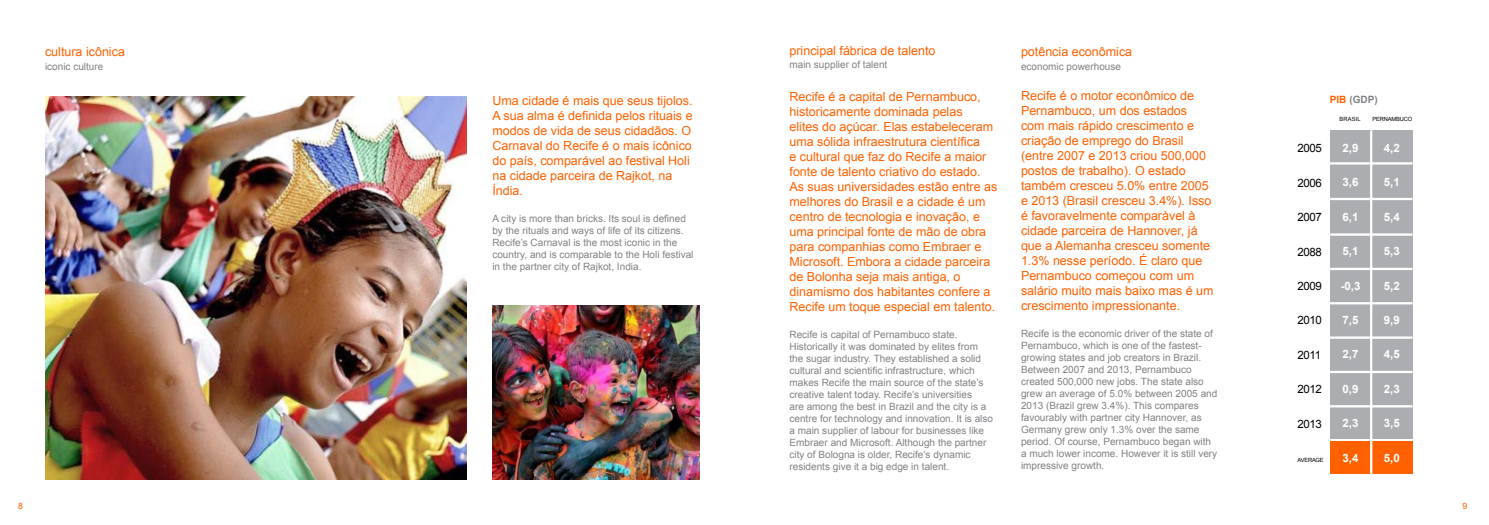
<style>
.page{position:relative;width:1489px;height:525px;background:#fff}
.page>*{position:absolute;margin:0;border:0;box-sizing:border-box;transform-origin:0 0}
.t1{font:12.5px/15px "Arial";color:#ff6100}
.t2{font:700 11.5px "Arial";color:#fff}
.t3{font:11.5px "Arial";letter-spacing:-.03em;color:#000}
.t4{font:10px/12px "Arial";color:#808285}
.t5{font:700 10px "Arial";color:#808285}
.t6{font:8.75px "Arial";color:#ff6100}
.t7{font:5.75px "Arial";letter-spacing:-.03em;color:#000}
.s1{color:#ff6100}
</style>
<div class="page">
<img style="left:45px;top:96px;width:421px;height:383px">
<img style="left:493px;top:306px;width:206px;height:173px">
<div style="left:1329px;top:441px;width:83px;height:33px;background:#ff6100"></div>
<div style="left:1329px;top:130px;width:41px;height:309px;background:#abadb0"></div>
<div style="left:1370px;top:130px;width:42px;height:309px;background:#abadb0"></div>
<hr style="left:1369px;top:130px;width:3px;height:344px;background:#fff">
<hr style="left:1329px;top:162px;width:83px;height:2px;background:#fff">
<hr style="left:1329px;top:198px;width:83px;height:2px;background:#fff">
<hr style="left:1329px;top:233px;width:83px;height:2px;background:#fff">
<hr style="left:1329px;top:267px;width:83px;height:3px;background:#fff">
<hr style="left:1329px;top:302px;width:83px;height:2px;background:#fff">
<hr style="left:1329px;top:336px;width:83px;height:2px;background:#fff">
<hr style="left:1329px;top:370px;width:83px;height:3px;background:#fff">
<hr style="left:1329px;top:405px;width:83px;height:2px;background:#fff">
<p class="t1" style="left:45px;top:44px;width:81px">cultura icônica</p>
<p class="t4" style="left:45px;top:60px;width:60px">iconic culture</p>
<p class="t1" style="left:492px;top:93px;width:202px">Uma cidade é mais que seus tijolos.<br>A sua alma é definida pelos rituais e modos de vida de seus cidadãos. O<br>Carnaval do Recife é o mais icônico do país, comparável ao festival Holi na cidade parceira de Rajkot, na<br>Índia.</p>
<p class="t4" style="left:492px;top:212px;width:203px">A city is more than bricks. Its soul is defined by the rituals and ways of life of its citizens.<br>Recife’s Carnaval is the most iconic in the country, and is comparable to the Holi festival in the partner city of Rajkot, India.</p>
<p class="t1" style="left:789px;top:43px;width:147px">principal fábrica de talento</p>
<p class="t4" style="left:789px;top:59px;width:99px">main supplier of talent</p>
<p class="t1" style="left:789px;top:89px;width:209px">Recife é a capital de Pernambuco, historicamente dominada pelas<br>elites do açúcar. Elas estabeleceram uma sólida infraestrutura científica<br>e cultural que faz do Recife a maior fonte de talento criativo do estado.<br>As suas universidades estão entre as melhores do Brasil e a cidade é um centro de tecnologia e inovação, e uma principal fonte de mão de obra para companhias como Embraer e Microsoft. Embora a cidade parceira de Bolonha seja mais antiga, o dinamismo dos habitantes confere a Recife um toque especial em talento.</p>
<p class="t4" style="left:789px;top:328px;width:205px">Recife is capital of Pernambuco state.<br>Historically it was dominated by elites from the sugar industry. They established a solid cultural and scientific infrastructure, which makes Recife the main source of the state’s creative talent today. Recife’s universities<br>are among the best in Brazil and the city is a centre for technology and innovation. It is also a main supplier of labour for businesses like Embraer and Microsoft. Although the partner city of Bologna is older, Recife’s dynamic residents give it a big edge in talent.</p>
<p class="t1" style="left:1020px;top:44px;width:113px">potência econômica</p>
<p class="t4" style="left:1020px;top:60px;width:102px">economic powerhouse</p>
<p class="t1" style="left:1020px;top:88px;width:194px">Recife é o motor econômico de<br>Pernambuco, um dos estados com mais rápido crescimento e criação de emprego do Brasil (entre 2007 e 2013 criou 500,000 postos de trabalho). O estado também cresceu 5.0% entre 2005 e 2013 (Brasil cresceu 3.4%). Isso é favoravelmente comparàvel à cidade parceira de Hannover, já que a Alemanha cresceu somente<br>1.3% nesse período. É claro que<br>Pernambuco começou com um salário muito mais baixo mas é um crescimento impressionante.</p>
<p class="t4" style="left:1020px;top:327px;width:198px">Recife is the economic driver of the state of Pernambuco, which is one of the fastest&shy;growing states and job creators in Brazil.<br>Between 2007 and 2013, Pernambuco created 500,000 new jobs. The state also grew an average of 5.0% between 2005 and 2013 (Brazil grew 3.4%). This compares favourably with partner city Hannover, as Germany grew only 1.3% over the same period. Of course, Pernambuco began with a much lower income. However it is still very impressive growth.</p>
<p class="t5" style="left:1329px;top:93px;width:49px"><span class="s1">PIB</span> (GDP)</p>
<p class="t3" style="left:1297px;top:141px;width:26px">2005</p>
<p class="t3" style="left:1297px;top:175px;width:26px">2006</p>
<p class="t3" style="left:1297px;top:209px;width:26px">2007</p>
<p class="t3" style="left:1297px;top:244px;width:26px">2088</p>
<p class="t3" style="left:1297px;top:278px;width:26px">2009</p>
<p class="t3" style="left:1297px;top:313px;width:26px">2010</p>
<p class="t3" style="left:1297px;top:347px;width:25px">2011</p>
<p class="t3" style="left:1297px;top:381px;width:26px">2012</p>
<p class="t3" style="left:1297px;top:416px;width:26px">2013</p>
<p class="t7" style="left:1297px;top:456px;width:28px">AVERAGE</p>
<p class="t7" style="left:1339px;top:115px;width:23px">BRASIL</p>
<p class="t7" style="left:1372px;top:115px;width:41px">PERNAMBUCO</p>
<p class="t2" style="left:1342px;top:140px;width:17px">2,9</p>
<p class="t2" style="left:1342px;top:174px;width:17px">3,6</p>
<p class="t2" style="left:1342px;top:209px;width:17px">6,1</p>
<p class="t2" style="left:1342px;top:243px;width:17px">5,1</p>
<p class="t2" style="left:1340px;top:278px;width:21px">-0,3</p>
<p class="t2" style="left:1342px;top:312px;width:17px">7,5</p>
<p class="t2" style="left:1342px;top:346px;width:17px">2,7</p>
<p class="t2" style="left:1342px;top:381px;width:17px">0,9</p>
<p class="t2" style="left:1342px;top:415px;width:17px">2,3</p>
<p class="t2" style="left:1342px;top:450px;width:17px">3,4</p>
<p class="t2" style="left:1383px;top:140px;width:17px">4,2</p>
<p class="t2" style="left:1383px;top:174px;width:17px">5,1</p>
<p class="t2" style="left:1383px;top:209px;width:17px">5,4</p>
<p class="t2" style="left:1383px;top:243px;width:17px">5,3</p>
<p class="t2" style="left:1383px;top:278px;width:17px">5,2</p>
<p class="t2" style="left:1383px;top:312px;width:17px">9,9</p>
<p class="t2" style="left:1383px;top:346px;width:17px">4,5</p>
<p class="t2" style="left:1383px;top:381px;width:17px">2,3</p>
<p class="t2" style="left:1383px;top:415px;width:17px">3,5</p>
<p class="t2" style="left:1383px;top:450px;width:17px">5,0</p>
<p class="t6" style="left:18px;top:500px;width:6px">8</p>
<p class="t6" style="left:1462px;top:500px;width:6px">9</p>
</div>
